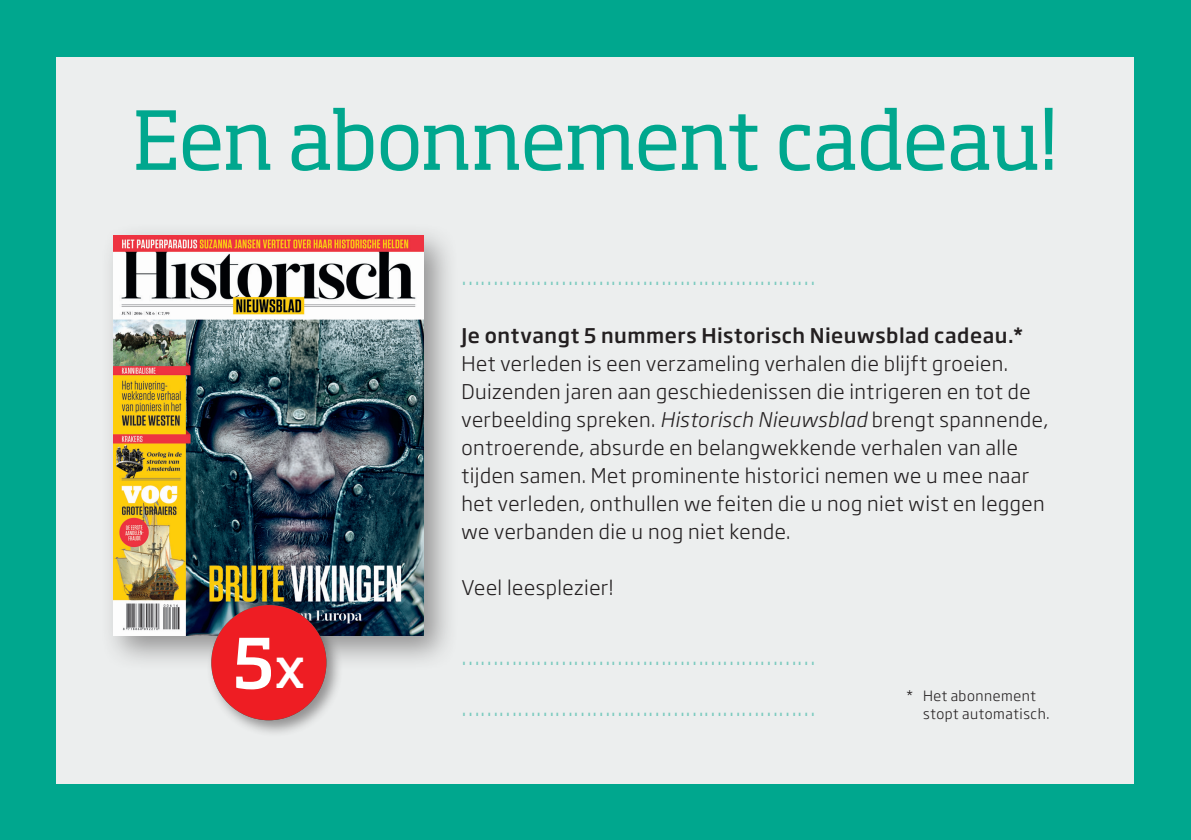
<style>
.page{position:relative;width:1191px;height:840px;background:#fff}
.page>*{position:absolute;margin:0;border:0;box-sizing:border-box;transform-origin:0 0}
.t1{font:80px "Soho Std";letter-spacing:-.02em;color:#00a78e}
.t2{font:500 68px "Soho Std";color:#fff}
.t3{font:300 24px "Soho Gothic Std";color:#7bcbbf}
.t4{font:300 20px/28px "Soho Gothic Std";letter-spacing:.025em;color:#231f20}
.t5{font:300 14px "Soho Gothic Std";letter-spacing:.04em;color:#231f20}
.s1{font-size:40.8px}
.s2{font-weight:500}
.s3{font-style:italic}
</style>
<div class="page">
<div style="left:0;top:0;width:1191px;height:839px;background:#00a78e"></div>
<div style="left:57px;top:57px;width:1077px;height:725px;background:#eceeee"></div>
<div style="left:100px;top:222px;width:359px;height:449px;background:#231f20;opacity:.45"></div>
<img style="left:113px;top:235px;width:310px;height:400px">
<div style="left:206px;top:599px;width:137px;height:137px;background:#231f20;opacity:.45"></div>
<div style="left:211px;top:604px;width:115px;height:115px;background:#ee1d23;border-radius:50%"></div>
<p class="t1" style="left:132px;top:90px;width:928px">Een abonnement cadeau!</p>
<p class="t3" style="left:461px;top:261px;width:356px">…………………………………………………</p>
<p class="t2" style="left:233px;top:619px;width:73px">5<span class="s1">X</span></p>
<p class="t4" style="left:461px;top:322px;width:588px"><span class="s2">Je ontvangt 5 nummers Historisch Nieuwsblad cadeau.* </span>Het verleden is een verzameling verhalen die blijft groeien.<br>Duizenden jaren aan geschiedenissen die intrigeren en tot de verbeelding spreken. <span class="s3">Historisch Nieuwsblad</span> brengt spannende, ontroerende, absurde en belangwekkende verhalen van alle tijden samen. Met prominente historici nemen we u mee naar het verleden, onthullen we feiten die u nog niet wist en leggen we verbanden die u nog niet kende.</p>
<p class="t4" style="left:461px;top:574px;width:153px">Veel leesplezier!</p>
<p class="t3" style="left:461px;top:641px;width:356px">…………………………………………………</p>
<p class="t3" style="left:461px;top:691px;width:356px">…………………………………………………</p>
<p class="t5" style="left:906px;top:686px;width:131px">* Het abonnement</p>
<p class="t5" style="left:923px;top:704px;width:128px">stopt automatisch.</p>
</div>
